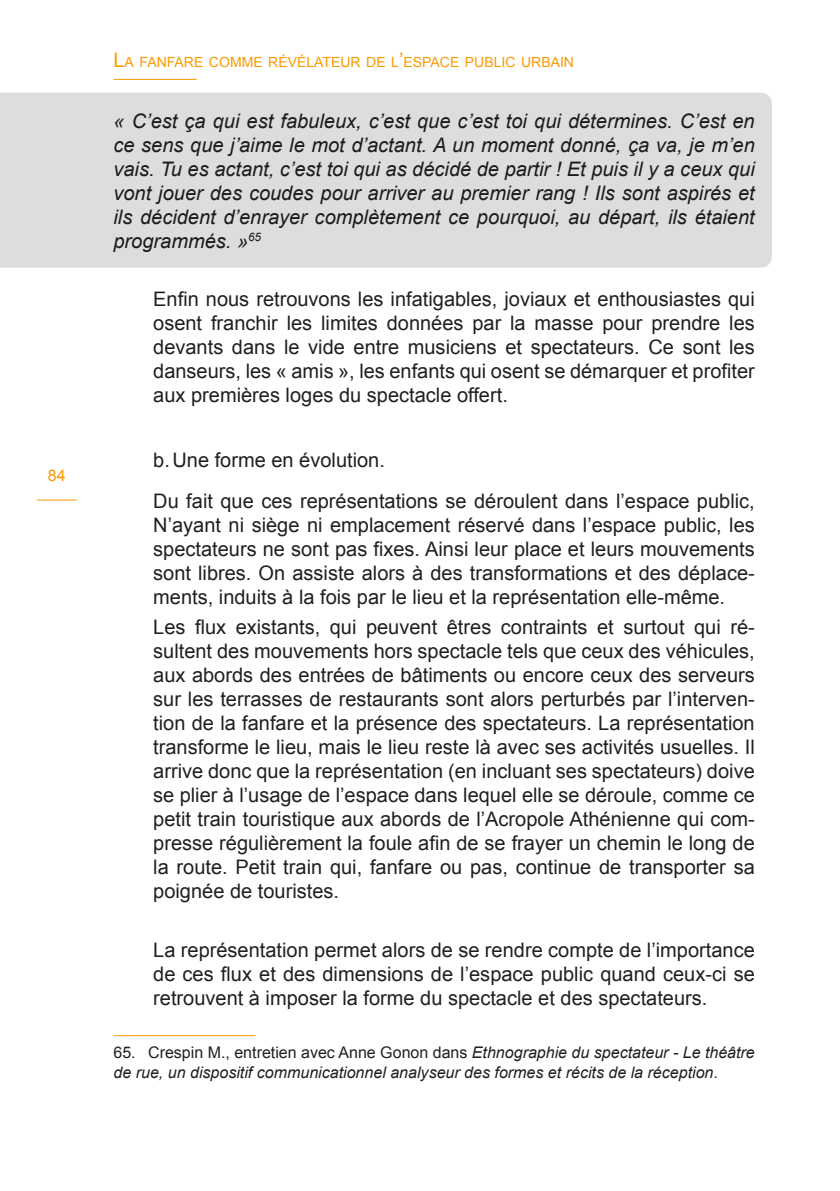
<style>
.page{position:relative;width:840px;height:1191px;background:#fff}
.page>*{position:absolute;margin:0;border:0;box-sizing:border-box;transform-origin:0 0}
.Texte{font:20px/24px "Arial";color:#231f20;text-align:justify}
.Définition{font:italic 20px/24px "Arial";color:#231f20;text-align:justify}
.NdBP{font:italic 16px/19.2px "Arial";color:#231f20}
.t1{font:16px "Arial";color:#fc9900}
.t2{font:14px "Arial";color:#fc9900}
.s1{font-size:20px}
.s2{font-style:normal}
</style>
<div class="page">
<hr style="left:37px;top:499px;width:40px;height:1px;background:#fc9900">
<hr style="left:113px;top:79px;width:83px;height:1px;background:#fc9900">
<hr style="left:113px;top:1035px;width:142px;height:1px;background:#fc9900">
<div style="left:0;top:93px;width:771px;height:175px;background:#dcdddf"></div>
<p class="t1" style="left:48px;top:465px;width:19px">84</p>
<p class="t2" style="left:113px;top:53px;width:462px"><span class="s1">L</span>A FANFARE COMME RÉVÉLATEU R DE L<span class="s1">’</span>ESPACE PU BLIC U RBAIN</p>
<p class="Définition" style="left:113px;top:109px;width:642px">« C’est ça qui est fabuleux, c’est que c’est toi qui détermines. C’est en ce sens que j’aime le mot d’actant. A un moment donné, ça va, je m’en vais. Tu es actant, c’est toi qui as décidé de partir ! Et puis il y a ceux qui vont jouer des coudes pour arriver au premier rang ! Ils sont aspirés et ils décident d’enrayer complètement ce pourquoi, au départ, ils étaient programmés. »<sup>65</sup></p>
<p class="Texte" style="left:153px;top:287px;width:602px">Enfin nous retrouvons les infatigables, joviaux et enthousiastes qui osent franchir les limites données par la masse pour prendre les devants dans le vide entre musiciens et spectateurs. Ce sont les danseurs, les « amis », les enfants qui osent se démarquer et profiter aux premières loges du spectacle offert.</p>
<p class="Texte" style="left:153px;top:448px;width:233px">b.Une forme en évolution.</p>
<p class="Texte" style="left:153px;top:489px;width:602px">Du fait que ces représentations se déroulent dans l’espace public, N’ayant ni siège ni emplacement réservé dans l’espace public, les spectateurs ne sont pas fixes. Ainsi leur place et leurs mouvements sont libres. On assiste alors à des transformations et des déplace&shy;ments, induits à la fois par le lieu et la représentation elle-même.</p>
<p class="Texte" style="left:153px;top:615px;width:602px">Les flux existants, qui peuvent êtres contraints et surtout qui ré&shy;sultent des mouvements hors spectacle tels que ceux des véhicules, aux abords des entrées de bâtiments ou encore ceux des serveurs sur les terrasses de restaurants sont alors perturbés par l’interven&shy;tion de la fanfare et la présence des spectateurs. La représentation transforme le lieu, mais le lieu reste là avec ses activités usuelles. Il arrive donc que la représentation (en incluant ses spectateurs) doive se plier à l’usage de l’espace dans lequel elle se déroule, comme ce petit train touristique aux abords de l’Acropole Athénienne qui com&shy;presse régulièrement la foule afin de se frayer un chemin le long de la route. Petit train qui, fanfare ou pas, continue de transporter sa poignée de touristes.</p>
<p class="Texte" style="left:153px;top:938px;width:602px">La représentation permet alors de se rendre compte de l’importance de ces flux et des dimensions de l’espace public quand ceux-ci se retrouvent à imposer la forme du spectacle et des spectateurs.</p>
<p class="NdBP" style="left:113px;top:1043px;width:642px"><span class="s2">65. Crespin M., entretien avec Anne Gonon dans</span> Ethnographie du spectateur - Le théâtre de rue, un dispositif communicationnel analyseur des formes et récits de la réception<span class="s2">.</span></p>
</div>
